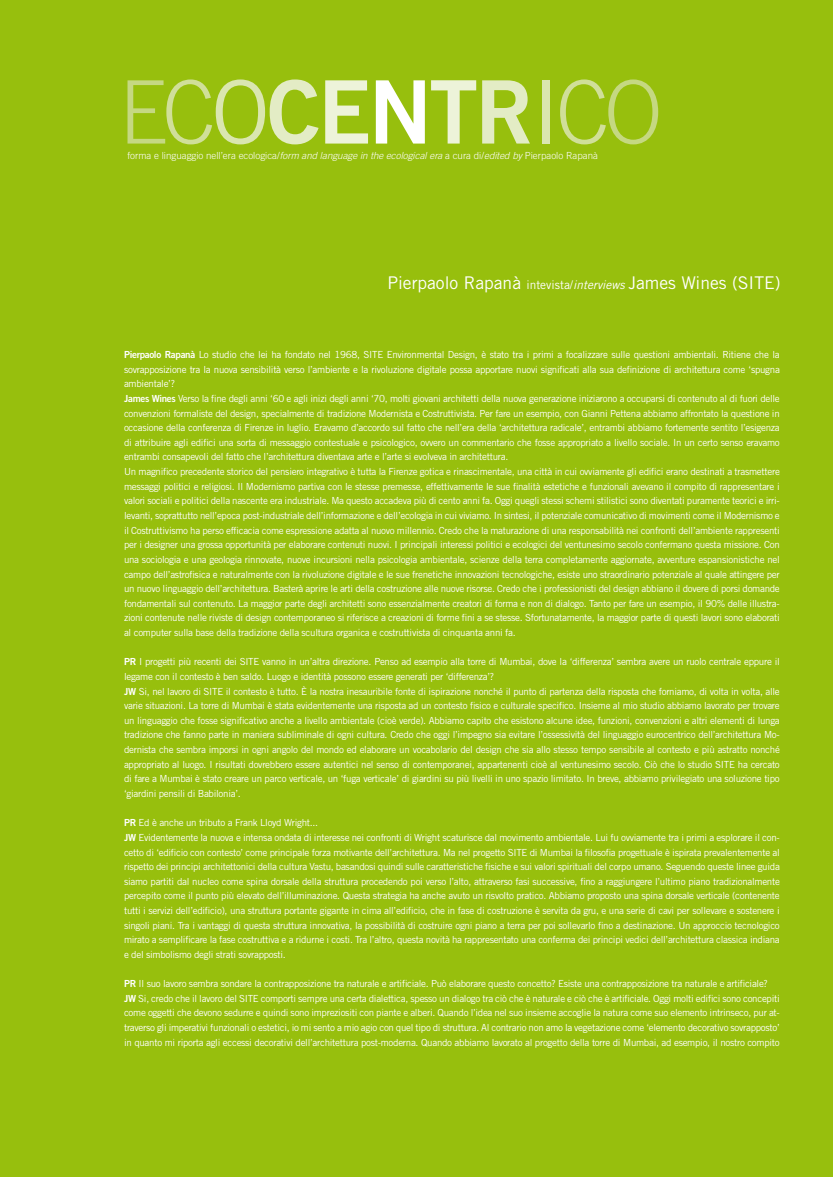
<style>
.page{position:relative;width:833px;height:1177px;background:#fff}
.page>*{position:absolute;margin:0;border:0;box-sizing:border-box;transform-origin:0 0}
.t1{font:300 87.5px "Trade Gothic LT Std";color:#c5d882}
.t2{font:17.5px "Trade Gothic LT Std";color:#fff}
.t3{font:9.75px/14.6px "Trade Gothic LT Std";letter-spacing:-.03em;color:#fff}
.t4{font:300 9.75px "Trade Gothic LT Std";color:#fff}
.s1{color:#d0df99}
.s2{font-weight:400;color:#dae6b0}
.s3{font-family:"Trade Gothic LT Std Bd 2";font-weight:400;color:#e3ecc5}
.s4{font-family:"Trade Gothic LT Std Bd 2";font-weight:400;color:#edf3d9}
.s5{font-family:"Trade Gothic LT Std Bd 2";font-weight:400;color:#fff}
.s6{font-style:italic}
.s7{font-size:11.88px}
.s8{font-style:italic;font-size:11.88px}
.s9{font-family:"Trade Gothic LT Std Bd 2"}
</style>
<div class="page">
<div style="left:0;top:0;width:833px;height:1176px;background:#97bf0d"></div>
<h1 class="t1" style="left:119px;top:60px;width:545px">E<span class="s1">C</span><span class="s2">O</span><span class="s3">C</span><span class="s4">E</span><span class="s5">N</span><span class="s4">T</span><span class="s3">R</span><span class="s2">I</span><span class="s1">C</span>O</h1>
<p class="t4" style="left:128px;top:150px;width:472px">forma e linguaggio nell’era ecologica/<span class="s6">form and language in the ecological era</span> a cura di/<span class="s6">edited by</span> Pierpaolo Rapanà</p>
<h2 class="t2" style="left:387px;top:273px;width:395px">Pierpaolo Rapanà <span class="s7">intevista/</span><span class="s8">interviews</span> James Wines (SITE)</h2>
<p class="t3" style="left:124px;top:347px;width:657px"><span class="s9">Pierpaolo Rapanà</span> Lo studio che lei ha fondato nel 1968, SITE Environmental Design, è stato tra i primi a focalizzare sulle questioni ambientali. Ritiene che la sovrapposizione tra la nuova sensibilità verso l’ambiente e la rivoluzione digitale possa apportare nuovi significati alla sua definizione di architettura come ‘spugna ambientale’?<br><span class="s9">James Wines</span> Verso la fine degli anni ‘60 e agli inizi degli anni ‘70, molti giovani architetti della nuova generazione iniziarono a occuparsi di contenuto al di fuori delle convenzioni formaliste del design, specialmente di tradizione Modernista e Costruttivista. Per fare un esempio, con Gianni Pettena abbiamo affrontato la questione in occasione della conferenza di Firenze in luglio. Eravamo d’accordo sul fatto che nell’era della ‘architettura radicale’, entrambi abbiamo fortemente sentito l’esigenza di attribuire agli edifici una sorta di messaggio contestuale e psicologico, ovvero un commentario che fosse appropriato a livello sociale. In un certo senso eravamo entrambi consapevoli del fatto che l’architettura diventava arte e l’arte si evolveva in architettura.<br>Un magnifico precedente storico del pensiero integrativo è tutta la Firenze gotica e rinascimentale, una città in cui ovviamente gli edifici erano destinati a trasmettere messaggi politici e religiosi. Il Modernismo partiva con le stesse premesse, effettivamente le sue finalità estetiche e funzionali avevano il compito di rappresentare i valori sociali e politici della nascente era industriale. Ma questo accadeva più di cento anni fa. Oggi quegli stessi schemi stilistici sono diventati puramente teorici e irri&shy;levanti, soprattutto nell’epoca post-industriale dell’informazione e dell’ecologia in cui viviamo. In sintesi, il potenziale comunicativo di movimenti come il Modernismo e il Costruttivismo ha perso efficacia come espressione adatta al nuovo millennio. Credo che la maturazione di una responsabilità nei confronti dell’ambiente rappresenti per i designer una grossa opportunità per elaborare contenuti nuovi. I principali interessi politici e ecologici del ventunesimo secolo confermano questa missione. Con una sociologia e una geologia rinnovate, nuove incursioni nella psicologia ambientale, scienze della terra completamente aggiornate, avventure espansionistiche nel campo dell’astrofisica e naturalmente con la rivoluzione digitale e le sue frenetiche innovazioni tecnologiche, esiste uno straordinario potenziale al quale attingere per un nuovo linguaggio dell’architettura. Basterà aprire le arti della costruzione alle nuove risorse. Credo che i professionisti del design abbiano il dovere di porsi domande fondamentali sul contenuto. La maggior parte degli architetti sono essenzialmente creatori di forma e non di dialogo. Tanto per fare un esempio, il 90% delle illustra&shy;zioni contenute nelle riviste di design contemporaneo si riferisce a creazioni di forme fini a se stesse. Sfortunatamente, la maggior parte di questi lavori sono elaborati al computer sulla base della tradizione della scultura organica e costruttivista di cinquanta anni fa.</p>
<p class="t3" style="left:124px;top:654px;width:657px"><span class="s9">PR</span> I progetti più recenti dei SITE vanno in un’altra direzione. Penso ad esempio alla torre di Mumbai, dove la ‘differenza’ sembra avere un ruolo centrale eppure il legame con il contesto è ben saldo. Luogo e identità possono essere generati per ‘differenza’?<br><span class="s9">JW</span> Si, nel lavoro di SITE il contesto è tutto. È la nostra inesauribile fonte di ispirazione nonché il punto di partenza della risposta che forniamo, di volta in volta, alle varie situazioni. La torre di Mumbai è stata evidentemente una risposta ad un contesto fisico e culturale specifico. Insieme al mio studio abbiamo lavorato per trovare un linguaggio che fosse significativo anche a livello ambientale (cioè verde). Abbiamo capito che esistono alcune idee, funzioni, convenzioni e altri elementi di lunga tradizione che fanno parte in maniera subliminale di ogni cultura. Credo che oggi l’impegno sia evitare l’ossessività del linguaggio eurocentrico dell’architettura Mo&shy;dernista che sembra imporsi in ogni angolo del mondo ed elaborare un vocabolario del design che sia allo stesso tempo sensibile al contesto e più astratto nonché appropriato al luogo. I risultati dovrebbero essere autentici nel senso di contemporanei, appartenenti cioè al ventunesimo secolo. Ciò che lo studio SITE ha cercato di fare a Mumbai è stato creare un parco verticale, un ‘fuga verticale’ di giardini su più livelli in uno spazio limitato. In breve, abbiamo privilegiato una soluzione tipo ‘giardini pensili di Babilonia’.</p>
<p class="t3" style="left:124px;top:815px;width:657px"><span class="s9">PR</span> Ed è anche un tributo a Frank Lloyd Wright...<br><span class="s9">JW</span> Evidentemente la nuova e intensa ondata di interesse nei confronti di Wright scaturisce dal movimento ambientale. Lui fu ovviamente tra i primi a esplorare il con&shy;cetto di ‘edificio con contesto’ come principale forza motivante dell’architettura. Ma nel progetto SITE di Mumbai la filosofia progettuale è ispirata prevalentemente al rispetto dei principi architettonici della cultura Vastu, basandosi quindi sulle caratteristiche fisiche e sui valori spirituali del corpo umano. Seguendo queste linee guida siamo partiti dal nucleo come spina dorsale della struttura procedendo poi verso l’alto, attraverso fasi successive, fino a raggiungere l’ultimo piano tradizionalmente percepito come il punto più elevato dell’illuminazione. Questa strategia ha anche avuto un risvolto pratico. Abbiamo proposto una spina dorsale verticale (contenente tutti i servizi dell’edificio), una struttura portante gigante in cima all’edificio, che in fase di costruzione è servita da gru, e una serie di cavi per sollevare e sostenere i singoli piani. Tra i vantaggi di questa struttura innovativa, la possibilità di costruire ogni piano a terra per poi sollevarlo fino a destinazione. Un approccio tecnologico mirato a semplificare la fase costruttiva e a ridurne i costi. Tra l’altro, questa novità ha rappresentato una conferma dei principi vedici dell’architettura classica indiana e del simbolismo degli strati sovrapposti.</p>
<p class="t3" style="left:124px;top:976px;width:657px"><span class="s9">PR</span> Il suo lavoro sembra sondare la contrapposizione tra naturale e artificiale. Può elaborare questo concetto? Esiste una contrapposizione tra naturale e artificiale?<br><span class="s9">JW</span> Si, credo che il lavoro del SITE comporti sempre una certa dialettica, spesso un dialogo tra ciò che è naturale e ciò che è artificiale. Oggi molti edifici sono concepiti come oggetti che devono sedurre e quindi sono impreziositi con piante e alberi. Quando l’idea nel suo insieme accoglie la natura come suo elemento intrinseco, pur at&shy;traverso gli imperativi funzionali o estetici, io mi sento a mio agio con quel tipo di struttura. Al contrario non amo la vegetazione come ‘elemento decorativo sovrapposto’ in quanto mi riporta agli eccessi decorativi dell’architettura post-moderna. Quando abbiamo lavorato al progetto della torre di Mumbai, ad esempio, il nostro compito</p>
</div>
